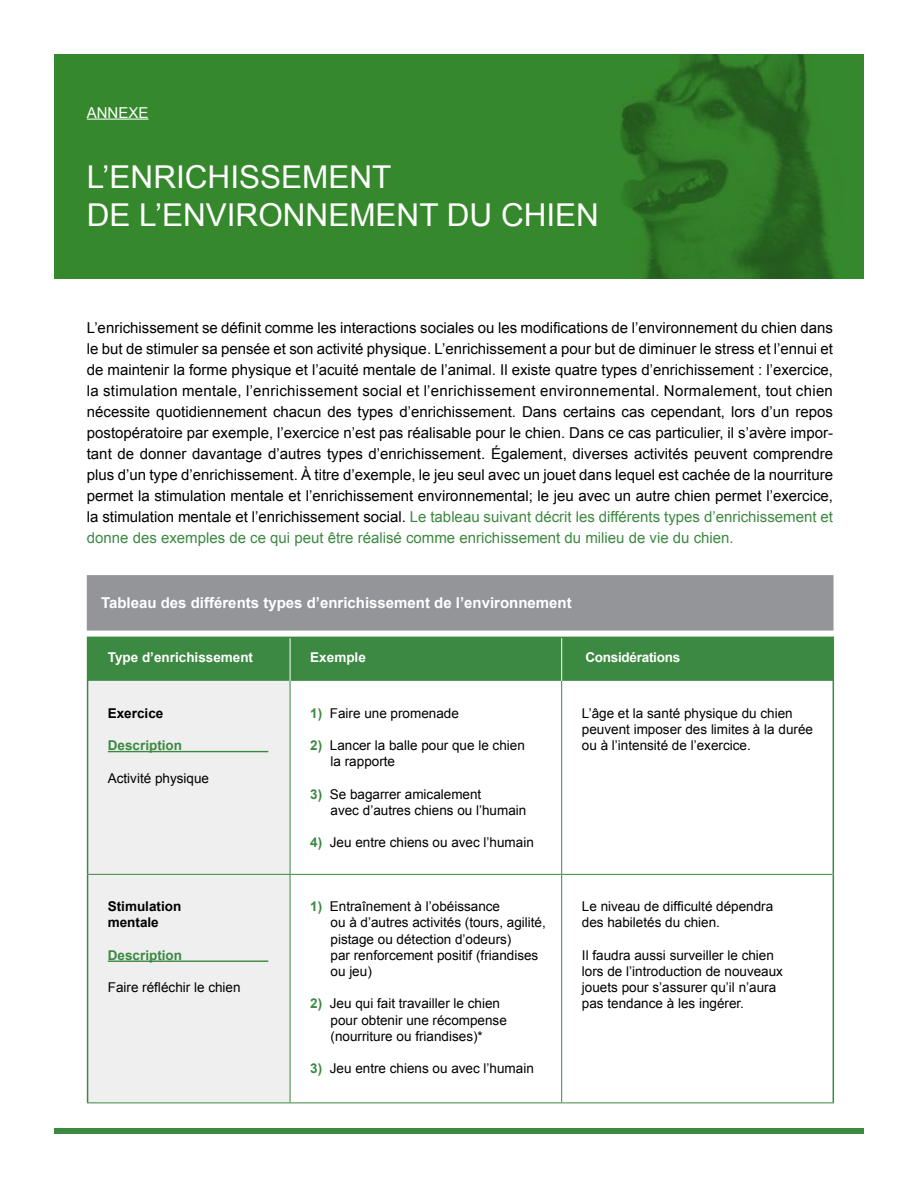
<style>
.page{position:relative;width:918px;height:1188px;background:#fff}
.page>*{position:absolute;margin:0;border:0;box-sizing:border-box;transform-origin:0 0}
.t1{font:31.5px/37.8px "Arial";color:#fff}
.t2{font:15px/21px "Arial";color:#000;text-align:justify}
.t3{font:700 15px "Arial";color:#fff}
.t4{font:15px "Arial";color:#fff}
.t5{font:13.5px/16.2px "Arial";color:#000}
.t6{font:700 13.5px "Arial";color:#fff}
.t7{font:700 13.5px/16.2px "Arial";color:#000}
.t8{font:700 13.5px "Arial";color:#3c8941}
.t9{font:700 13.5px "Arial";letter-spacing:-.02em;color:#fff}
.s1{color:#3c8941}
.s2{font-weight:700;color:#3c8941}
</style>
<div class="page">
<img style="left:54px;top:54px;width:810px;height:225px">
<hr style="left:87px;top:119px;width:62px;height:1px;background:#fff">
<div style="left:88px;top:576px;width:745px;height:54px;background:#939598"></div>
<hr style="left:832px;top:577px;width:2px;height:52px;background:#939598">
<hr style="left:87px;top:575px;width:747px;height:2px;background:#939598">
<hr style="left:87px;top:577px;width:1px;height:52px;background:#939598">
<hr style="left:87px;top:629px;width:747px;height:2px;background:#939598">
<div style="left:88px;top:638px;width:745px;height:43px;background:#3c8941"></div>
<div style="left:88px;top:681px;width:202px;height:422px;background:#efeff0"></div>
<svg style="left:291px;top:681px;width:542px;height:422px"></svg>
<hr style="left:290px;top:638px;width:1px;height:43px;background:#fff">
<hr style="left:561px;top:638px;width:1px;height:43px;background:#fff">
<hr style="left:87px;top:638px;width:1px;height:43px;background:#3c8941">
<hr style="left:87px;top:637px;width:203px;height:1px;background:#3c8941">
<hr style="left:290px;top:637px;width:272px;height:1px;background:#3c8941">
<hr style="left:562px;top:637px;width:272px;height:1px;background:#3c8941">
<hr style="left:833px;top:638px;width:1px;height:43px;background:#3c8941">
<hr style="left:87px;top:681px;width:1px;height:193px;background:#3c8941">
<hr style="left:290px;top:681px;width:1px;height:193px;background:#3c8941">
<hr style="left:561px;top:681px;width:1px;height:193px;background:#3c8941">
<hr style="left:833px;top:681px;width:1px;height:193px;background:#3c8941">
<hr style="left:87px;top:874px;width:1px;height:229px;background:#3c8941">
<hr style="left:88px;top:874px;width:202px;height:1px;background:#3c8941">
<hr style="left:290px;top:875px;width:1px;height:228px;background:#3c8941">
<hr style="left:290px;top:874px;width:272px;height:1px;background:#3c8941">
<hr style="left:561px;top:875px;width:1px;height:228px;background:#3c8941">
<hr style="left:562px;top:874px;width:271px;height:1px;background:#3c8941">
<hr style="left:833px;top:874px;width:1px;height:229px;background:#3c8941">
<hr style="left:87px;top:1103px;width:203px;height:1px;background:#3c8941">
<hr style="left:290px;top:1103px;width:272px;height:1px;background:#3c8941">
<hr style="left:562px;top:1103px;width:272px;height:1px;background:#3c8941">
<hr style="left:108px;top:751px;width:160px;height:1px;background:#3c8941">
<hr style="left:108px;top:961px;width:160px;height:1px;background:#3c8941">
<div style="left:54px;top:1128px;width:810px;height:6px;background:#3c8941"></div>
<p class="t4" style="left:87px;top:104px;width:63px">Annexe</p>
<h1 class="t1" style="left:87px;top:158px;width:514px">L’enrichissement<br>de l’environnement du chien</h1>
<p class="t2" style="left:87px;top:317px;width:748px">L’enrichissement se définit comme les interactions sociales ou les modifications de l’environnement du chien dans le but de stimuler sa pensée et son activité physique. L’enrichissement a pour but de diminuer le stress et l’ennui et de maintenir la forme physique et l’acuité mentale de l’animal. Il existe quatre types d’enrichissement : l’exercice, la stimulation mentale, l’enrichissement social et l’enrichissement environnemental. Normalement, tout chien nécessite quotidiennement chacun des types d’enrichissement. Dans certains cas cependant, lors d’un repos postopératoire par exemple, l’exercice n’est pas réalisable pour le chien. Dans ce cas particulier, il s’avère impor&shy;tant de donner davantage d’autres types d’enrichissement. Également, diverses activités peuvent comprendre plus d’un type d’enrichissement. À titre d’exemple, le jeu seul avec un jouet dans lequel est cachée de la nourriture permet la stimulation mentale et l’enrichissement environnemental; le jeu avec un autre chien permet l’exercice, la stimulation mentale et l’enrichissement social. <span class="s1">Le tableau suivant décrit les différents types d’enrichissement et donne des exemples de ce qui peut être réalisé comme enrichissement du milieu de vie du chien.</span></p>
<p class="t3" style="left:101px;top:595px;width:472px">Tableau des différents types d’enrichissement de l’environnement</p>
<p class="t6" style="left:108px;top:650px;width:147px">Type d’enrichissement</p>
<p class="t6" style="left:310px;top:650px;width:57px">Exemple</p>
<p class="t9" style="left:585px;top:650px;width:96px">Considérations</p>
<p class="t7" style="left:108px;top:705px;width:57px">Exercice</p>
<p class="t8" style="left:108px;top:738px;width:76px">Description</p>
<p class="t5" style="left:108px;top:770px;width:103px">Activité physique</p>
<p class="t7" style="left:108px;top:898px;width:75px">Stimulation mentale</p>
<p class="t8" style="left:108px;top:947px;width:76px">Description</p>
<p class="t5" style="left:108px;top:979px;width:134px">Faire réfléchir le chien</p>
<p class="t5" style="left:310px;top:705px;width:150px"><span class="s2">1)</span> Faire une promenade</p>
<p class="t5" style="left:331px;top:737px;width:196px;text-indent:-20px"><span class="s2">2)</span> Lancer la balle pour que le chien la rapporte</p>
<p class="t5" style="left:331px;top:786px;width:197px;text-indent:-20px"><span class="s2">3)</span> Se bagarrer amicalement<br>avec d’autres chiens ou l’humain</p>
<p class="t5" style="left:310px;top:835px;width:225px"><span class="s2">4)</span> Jeu entre chiens ou avec l’humain</p>
<p class="t5" style="left:331px;top:898px;width:217px;text-indent:-20px"><span class="s2">1)</span> Entraînement à l’obéissance<br>ou à d’autres activités (tours, agilité, pistage ou détection d’odeurs)<br>par renforcement positif (friandises ou jeu)</p>
<p class="t5" style="left:331px;top:996px;width:178px;text-indent:-20px"><span class="s2">2)</span> Jeu qui fait travailler le chien pour obtenir une récompense (nourriture ou friandises)*</p>
<p class="t5" style="left:310px;top:1060px;width:225px"><span class="s2">3)</span> Jeu entre chiens ou avec l’humain</p>
<p class="t5" style="left:582px;top:705px;width:233px">L’âge et la santé physique du chien peuvent imposer des limites à la durée ou à l’intensité de l’exercice.</p>
<p class="t5" style="left:582px;top:898px;width:193px">Le niveau de difficulté dépendra des habiletés du chien.</p>
<p class="t5" style="left:582px;top:947px;width:203px">Il faudra aussi surveiller le chien lors de l’introduction de nouveaux jouets pour s’assurer qu’il n’aura pas tendance à les ingérer.</p>
</div>
